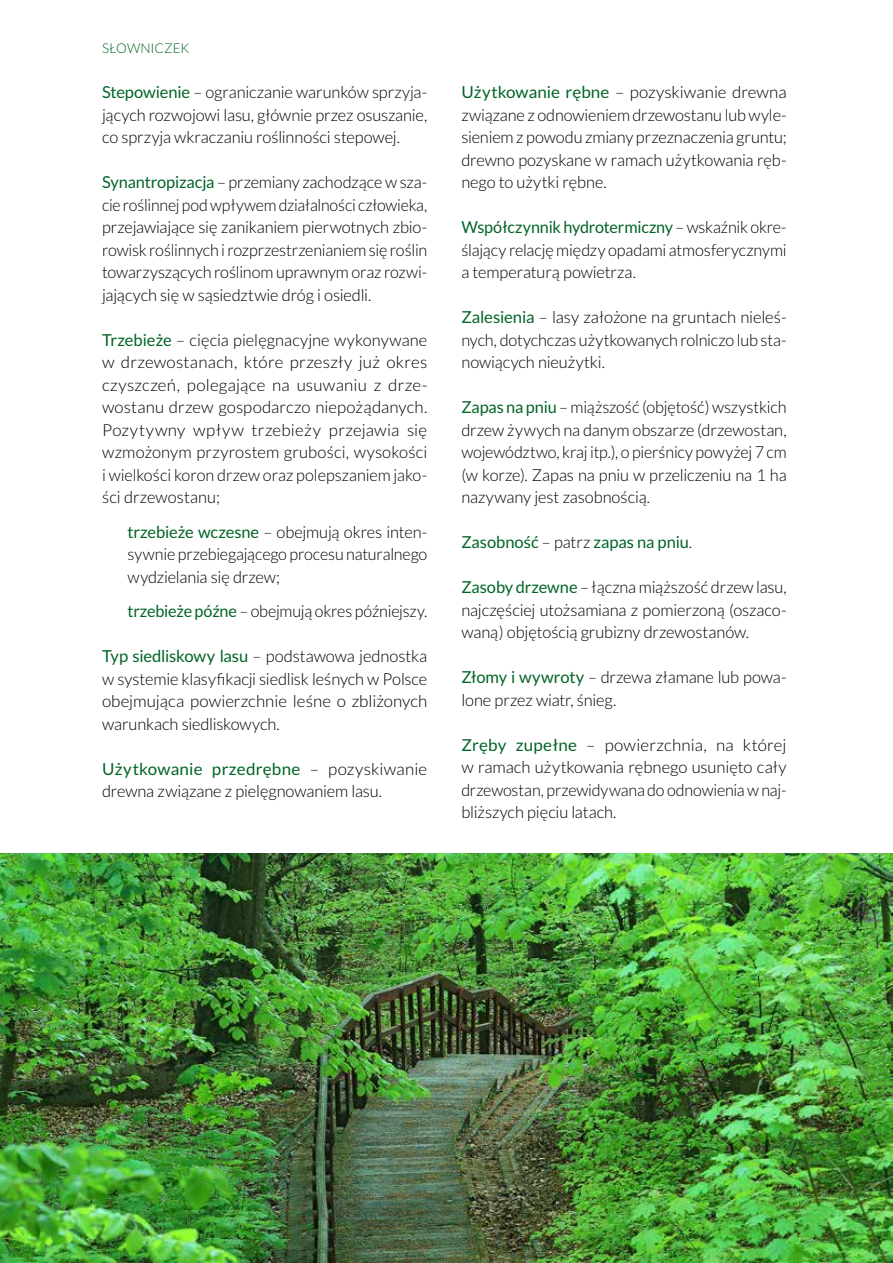
<style>
.page{position:relative;width:893px;height:1263px;background:#fff}
.page>*{position:absolute;margin:0;border:0;box-sizing:border-box;transform-origin:0 0}
.t1{font:300 16.5px/22.5px "Lato";letter-spacing:-.005em;color:#000;text-align:justify}
.t2{font:16.5px "Lato";letter-spacing:-.005em;color:#006427}
.t3{font:300 13.5px "Lato";color:#006427}
.s1{font-weight:400;color:#006427}
.s2{font-weight:300;color:#000}
</style>
<div class="page">
<img style="left:0;top:853px;width:893px;height:410px">
<p class="t3" style="left:102px;top:41px;width:89px">SŁOWNICZEK</p>
<p class="t1" style="left:102px;top:81px;width:327px"><span class="s1">Stepowienie</span> – ograniczanie warunków sprzyja&shy;jących rozwojowi lasu, głównie przez osuszanie, co sprzyja wkraczaniu roślinności stepowej.</p>
<p class="t1" style="left:102px;top:171px;width:327px"><span class="s1">Synantropizacja</span> – przemiany zachodzące w sza&shy;cie roślinnej pod wpływem działalności człowieka, przejawiające się zanikaniem pierwotnych zbio&shy;rowisk roślinnych i rozprzestrzenianiem się roślin towarzyszących roślinom uprawnym oraz rozwi&shy;jających się w sąsiedztwie dróg i osiedli.</p>
<p class="t1" style="left:102px;top:329px;width:327px"><span class="s1">Trzebieże</span> – cięcia pielęgnacyjne wykonywane w drzewostanach, które przeszły już okres czyszczeń, polegające na usuwaniu z drze&shy;wostanu drzew gospodarczo niepożądanych.<br>Pozytywny wpływ trzebieży przejawia się wzmożonym przyrostem grubości, wysokości i wielkości koron drzew oraz polepszaniem jako&shy;ści drzewostanu;</p>
<p class="t1" style="left:128px;top:521px;width:301px"><span class="s1">trzebieże wczesne</span> – obejmują okres inten&shy;sywnie przebiegającego procesu naturalnego wydzielania się drzew;</p>
<p class="t1" style="left:128px;top:600px;width:301px"><span class="s1">trzebieże późne</span> – obejmują okres późniejszy.</p>
<p class="t1" style="left:102px;top:645px;width:327px"><span class="s1">Typ siedliskowy lasu</span> – podstawowa jednostka w systemie klasyfikacji siedlisk leśnych w Polsce obejmująca powierzchnie leśne o zbliżonych warunkach siedliskowych.</p>
<p class="t1" style="left:102px;top:758px;width:327px"><span class="s1">Użytkowanie przedrębne</span> – pozyskiwanie drewna związane z pielęgnowaniem lasu.</p>
<p class="t1" style="left:461px;top:81px;width:327px"><span class="s1">Użytkowanie rębne</span> – pozyskiwanie drewna związane z odnowieniem drzewostanu lub wyle&shy;sieniem z powodu zmiany przeznaczenia gruntu; drewno pozyskane w ramach użytkowania ręb&shy;nego to użytki rębne.</p>
<p class="t1" style="left:461px;top:216px;width:327px"><span class="s1">Współczynnik hydrotermiczny</span> – wskaźnik okre&shy;ślający relację między opadami atmosferycznymi a temperaturą powietrza.</p>
<p class="t1" style="left:461px;top:306px;width:327px"><span class="s1">Zalesienia</span> – lasy założone na gruntach nieleś&shy;nych, dotychczas użytkowanych rolniczo lub sta&shy;nowiących nieużytki.</p>
<p class="t1" style="left:461px;top:396px;width:327px"><span class="s1">Zapas na pniu</span> – miąższość (objętość) wszystkich drzew żywych na danym obszarze (drzewostan, województwo, kraj itp.), o pierśnicy powyżej 7 cm (w korze). Zapas na pniu w przeliczeniu na 1 ha nazywany jest zasobnością.</p>
<p class="t2" style="left:461px;top:533px;width:232px">Zasobność <span class="s2">– patrz</span> zapas na pniu<span class="s2">.</span></p>
<p class="t1" style="left:461px;top:576px;width:327px"><span class="s1">Zasoby drzewne</span> – łączna miąższość drzew lasu, najczęściej utożsamiana z pomierzoną (oszaco&shy;waną) objętością grubizny drzewostanów.</p>
<p class="t1" style="left:461px;top:666px;width:327px"><span class="s1">Złomy i wywroty</span> – drzewa złamane lub powa&shy;lone przez wiatr, śnieg.</p>
<p class="t1" style="left:461px;top:734px;width:327px"><span class="s1">Zręby zupełne</span> – powierzchnia, na której w ramach użytkowania rębnego usunięto cały drzewostan, przewidywana do odnowienia w naj&shy;bliższych pięciu latach.</p>
</div>
